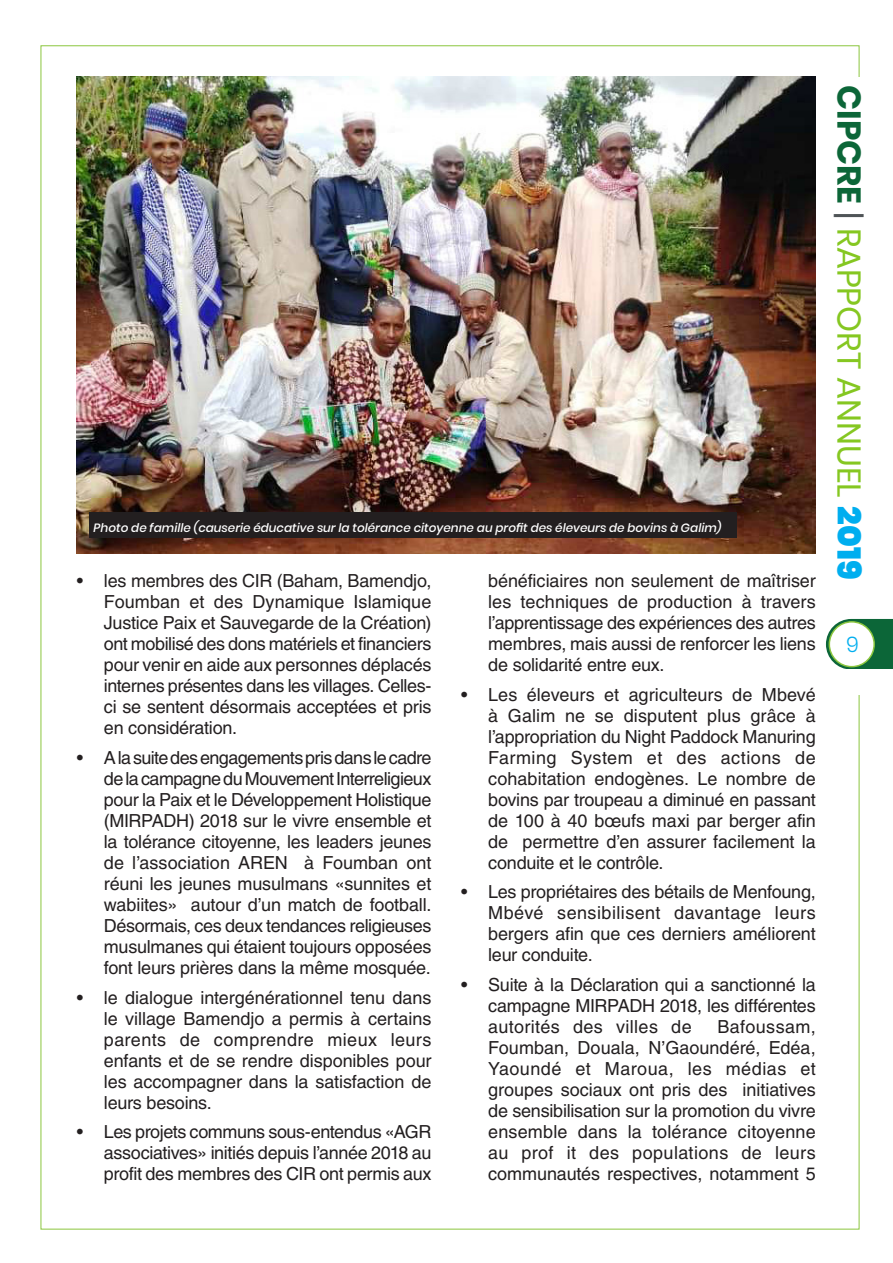
<style>
.page{position:relative;width:893px;height:1263px;background:#fff}
.page>*{position:absolute;margin:0;border:0;box-sizing:border-box;transform-origin:0 0}
.t1{font:33px "Poppins";color:#85c721}
.t2{font:300 21.45px "Poppins";color:#00aeef}
.t3{font:18px/21px "Helvetica LT Std";letter-spacing:-.01em;color:#231f20;text-align:justify}
.t4{font:italic 500 12px "Poppins";color:#fff}
.s1{font-weight:700;color:#0c6638}
.s2{color:#4f5457}
.s3{font-weight:900;color:#00aeef}
</style>
<div class="page">
<svg style="left:826px;top:619px;width:67px;height:50px;background:#348056"></svg>
<div style="left:829px;top:622px;width:45px;height:45px;background:#fff;border-radius:50%"></div>
<div style="left:829px;top:621px;width:46px;height:46px;border:2px solid #8bc63e;border-radius:50%"></div>
<img style="left:77px;top:77px;width:739px;height:476px">
<div style="left:89px;top:513px;width:648px;height:25px;background:#231f20"></div>
<p class="t4" style="left:94px;top:520px;width:629px">Photo de famille (causerie éducative sur la tolérance citoyenne au profit des éleveurs de bovins à Galim)</p>
<p class="t3" style="left:104px;top:571px;width:329px;text-indent:-27px">• les membres des CIR (Baham, Bamendjo, Foumban et des Dynamique Islamique Justice Paix et Sauvegarde de la Création) ont mobilisé des dons matériels et financiers pour venir en aide aux personnes déplacés internes présentes dans les villages. Celles&shy;ci se sentent désormais acceptées et pris en considération.</p>
<p class="t3" style="left:104px;top:747px;width:329px;text-indent:-27px">• A la suite des engagements pris dans le cadre de la campagne du Mouvement Interreligieux pour la Paix et le Développement Holistique (MIRPADH) 2018 sur le vivre ensemble et la tolérance citoyenne, les leaders jeunes de l’association AREN à Foumban ont réuni les jeunes musulmans «sunnites et wabiites» autour d’un match de football.<br>Désormais, ces deux tendances religieuses musulmanes qui étaient toujours opposées font leurs prières dans la même mosquée.</p>
<p class="t3" style="left:104px;top:987px;width:329px;text-indent:-27px">• le dialogue intergénérationnel tenu dans le village Bamendjo a permis à certains parents de comprendre mieux leurs enfants et de se rendre disponibles pour les accompagner dans la satisfaction de leurs besoins.</p>
<p class="t3" style="left:104px;top:1121px;width:329px;text-indent:-27px">• Les projets communs sous-entendus «AGR associatives» initiés depuis l’année 2018 au profit des membres des CIR ont permis aux</p>
<p class="t3" style="left:488px;top:571px;width:329px">bénéficiaires non seulement de maîtriser les techniques de production à travers l’apprentissage des expériences des autres membres, mais aussi de renforcer les liens de solidarité entre eux.</p>
<p class="t3" style="left:488px;top:684px;width:329px;text-indent:-27px">• Les éleveurs et agriculteurs de Mbevé à Galim ne se disputent plus grâce à l’appropriation du Night Paddock Manuring Farming System et des actions de cohabitation endogènes. Le nombre de bovins par troupeau a diminué en passant de 100 à 40 bœufs maxi par berger afin de permettre d’en assurer facilement la conduite et le contrôle.</p>
<p class="t3" style="left:488px;top:882px;width:329px;text-indent:-27px">• Les propriétaires des bétails de Menfoung, Mbévé sensibilisent davantage leurs bergers afin que ces derniers améliorent leur conduite.</p>
<p class="t3" style="left:488px;top:974px;width:329px;text-indent:-27px">• Suite à la Déclaration qui a sanctionné la campagne MIRPADH 2018, les différentes autorités des villes de</p>
<p class="t3" style="left:488px;top:1016px;width:329px;text-indent:229px">Bafoussam, Foumban, Douala, N’Gaoundéré, Edéa, Yaoundé et Maroua, les médias et groupes sociaux ont pris des initiatives de sensibilisation sur la promotion du vivre ensemble dans la tolérance citoyenne au prof it des populations de leurs communautés respectives, notamment 5</p>
<p class="t1" style="left:868px;top:85px;width:496px;rotate:90deg"><span class="s1">CIPCRE</span> <span class="s2">|</span> RAPPORT ANNUEL <span class="s3">2019</span></p>
<p class="t2" style="left:846px;top:632px;width:14px">9</p>
</div>
